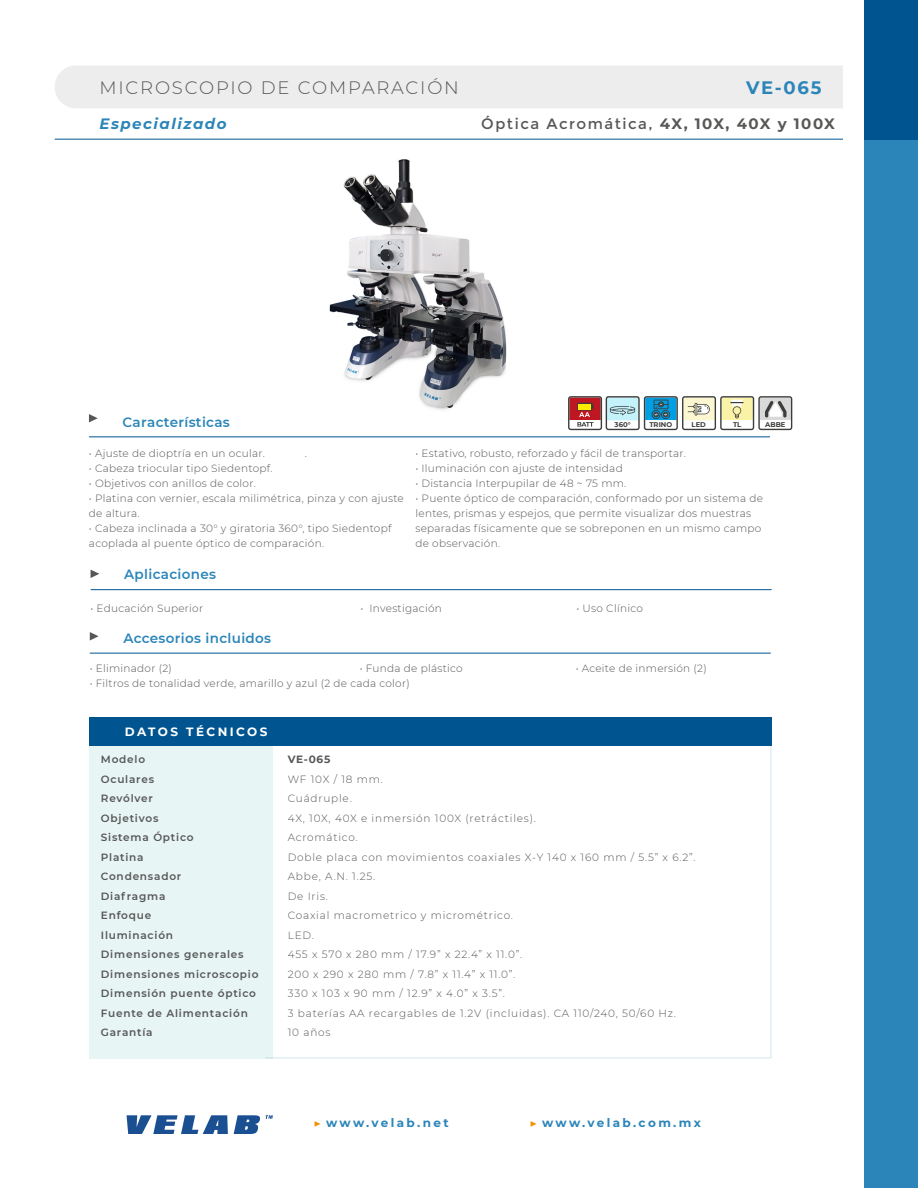
<style>
.page{position:relative;width:918px;height:1188px;background:#fff}
.page>*{position:absolute;margin:0;border:0;box-sizing:border-box;transform-origin:0 0}
.t1{font:300 18px "Montserrat";letter-spacing:.1em;color:#575756}
.t2{font:700 18px "Montserrat";color:#2b85b9}
.t3{font:15px "Montserrat";letter-spacing:.1em;color:#575756}
.t4{font:italic 700 15px "Montserrat";letter-spacing:.1em;color:#2b85b9}
.t5{font:600 13.5px "Montserrat";letter-spacing:.025em;color:#2b85b9}
.t6{font:700 12px "Montserrat";letter-spacing:.185em;color:#2b85b9}
.t7{font:12px "Montserrat";letter-spacing:.075em;color:#2b85b9}
.t8{font:700 12px "Montserrat";letter-spacing:.075em;color:#2b85b9}
.t9{font:700 12px "Montserrat";letter-spacing:.2em;color:#fff}
.t10{font:300 10.5px/15px "Montserrat";letter-spacing:.025em;color:#575756}
.t11{font:300 10.5px "Montserrat";letter-spacing:.075em;color:#575756}
.t12{font:600 10.5px "Montserrat";letter-spacing:.075em;color:#575756}
.t13{font:700 10.5px "Montserrat";color:#575756}
.t14{font:700 6.9px "Montserrat";color:#3d3d3b}
.s1{font-weight:700}
.s2{font-family:"Minion Pro";font-weight:400;color:#f39200}
.s3{font-family:"Minion Pro";color:#f39200}
</style>
<div class="page">
<div style="left:55px;top:65px;width:808px;height:43px;background:#ededed;border-radius:22px"></div>
<hr style="left:55px;top:139px;width:810px;height:1px;background:#00548f">
<div style="left:864px;top:140px;width:54px;height:1048px;background:#2b85b9"></div>
<div style="left:864px;top:0;width:54px;height:140px;background:#00548f"></div>
<div style="left:844px;top:1px;width:20px;height:1186px;background:#fff"></div>
<svg style="left:126px;top:1115px;width:147px;height:19px"></svg>
<svg style="left:568px;top:396px;width:224px;height:34px"></svg>
<div style="left:89px;top:746px;width:183px;height:313px;background:#e7f5f5"></div>
<hr style="left:770px;top:746px;width:2px;height:311px;background:#2b85b9">
<hr style="left:265px;top:1057px;width:507px;height:2px;background:#2b85b9">
<hr style="left:156px;top:745px;width:585px;height:1px;background:#00548f">
<hr style="left:90px;top:653px;width:680px;height:1px;background:#00548f">
<hr style="left:91px;top:589px;width:680px;height:1px;background:#00548f">
<hr style="left:89px;top:436px;width:681px;height:1px;background:#00548f">
<svg style="left:90px;top:632px;width:9px;height:8px"></svg>
<svg style="left:91px;top:570px;width:8px;height:8px"></svg>
<svg style="left:89px;top:414px;width:9px;height:8px"></svg>
<div style="left:89px;top:717px;width:683px;height:28px;background:#00548f"></div>
<img style="left:329px;top:159px;width:178px;height:251px">
<p class="t1" style="left:99px;top:76px;width:361px">MICROSCOPIO DE COMPARACIÓN</p>
<p class="t2" style="left:746px;top:75px;width:77px">VE-065</p>
<p class="t4" style="left:99px;top:113px;width:129px">Especializado</p>
<p class="t3" style="left:481px;top:115px;width:355px">Óptica Acromática, <span class="s1">4X, 10X, 40X y 100X</span></p>
<p class="t5" style="left:123px;top:412px;width:109px">Características</p>
<p class="t10" style="left:89px;top:446px;width:177px">• Ajuste de dioptría en un ocular.</p>
<p class="t10" style="left:305px;top:446px;width:4px">.</p>
<p class="t10" style="left:89px;top:461px;width:185px">• Cabeza triocular tipo Siedentopf.</p>
<p class="t10" style="left:89px;top:476px;width:168px">• Objetivos con anillos de color.</p>
<p class="t10" style="left:89px;top:491px;width:316px">• Platina con vernier, escala milimétrica, pinza y con ajuste de altura.</p>
<p class="t10" style="left:89px;top:521px;width:304px">• Cabeza inclinada a 30° y giratoria 360°, tipo Siedentopf acoplada al puente óptico de comparación.</p>
<p class="t14" style="left:615px;top:419px;width:17px">360°</p>
<p class="t14" style="left:649px;top:419px;width:24px">TRINO</p>
<p class="t14" style="left:692px;top:419px;width:16px">LED</p>
<p class="t14" style="left:733px;top:419px;width:10px">TL</p>
<p class="t14" style="left:765px;top:420px;width:22px">ABBE</p>
<p class="t10" style="left:415px;top:446px;width:272px">• Estativo, robusto, reforzado y fácil de transportar.</p>
<p class="t10" style="left:415px;top:461px;width:209px">• Iluminación con ajuste de intensidad</p>
<p class="t10" style="left:415px;top:476px;width:212px">• Distancia Interpupilar de 48 ~ 75 mm.</p>
<p class="t10" style="left:415px;top:491px;width:349px">• Puente óptico de comparación, conformado por un sistema de lentes, prismas y espejos, que permite visualizar dos muestras separadas físicamente que se sobreponen en un mismo campo de observación.</p>
<p class="t5" style="left:124px;top:565px;width:94px">Aplicaciones</p>
<p class="t10" style="left:90px;top:601px;width:114px">• Educación Superior</p>
<p class="t10" style="left:360px;top:601px;width:83px">• Investigación</p>
<p class="t10" style="left:576px;top:601px;width:68px">• Uso Clínico</p>
<p class="t5" style="left:123px;top:629px;width:149px">Accesorios incluidos</p>
<p class="t10" style="left:90px;top:661px;width:84px">• Eliminador (2)</p>
<p class="t10" style="left:360px;top:661px;width:104px">• Funda de plástico</p>
<p class="t10" style="left:576px;top:661px;width:133px">• Aceite de inmersión (2)</p>
<p class="t10" style="left:90px;top:676px;width:322px">• Filtros de tonalidad verde, amarillo y azul (2 de cada color)</p>
<p class="t9" style="left:125px;top:723px;width:144px">DATOS TÉCNICOS</p>
<p class="t12" style="left:101px;top:752px;width:46px">Modelo</p>
<p class="t12" style="left:101px;top:772px;width:55px">Oculares</p>
<p class="t12" style="left:101px;top:791px;width:54px">Revólver</p>
<p class="t12" style="left:101px;top:811px;width:59px">Objetivos</p>
<p class="t12" style="left:101px;top:830px;width:94px">Sistema Óptico</p>
<p class="t12" style="left:101px;top:850px;width:44px">Platina</p>
<p class="t12" style="left:101px;top:869px;width:82px">Condensador</p>
<p class="t12" style="left:101px;top:889px;width:66px">Diafragma</p>
<p class="t12" style="left:101px;top:908px;width:52px">Enfoque</p>
<p class="t12" style="left:101px;top:928px;width:74px">Iluminación</p>
<p class="t12" style="left:101px;top:947px;width:144px">Dimensiones generales</p>
<p class="t12" style="left:101px;top:967px;width:159px">Dimensiones microscopio</p>
<p class="t12" style="left:101px;top:986px;width:157px">Dimensión puente óptico</p>
<p class="t12" style="left:101px;top:1006px;width:149px">Fuente de Alimentación</p>
<p class="t12" style="left:101px;top:1025px;width:53px">Garantía</p>
<p class="t13" style="left:288px;top:752px;width:44px">VE-065</p>
<p class="t10" style="left:288px;top:771px;width:96px">WF 10X / 18 mm.</p>
<p class="t11" style="left:288px;top:791px;width:66px">Cuádruple.</p>
<p class="t11" style="left:288px;top:811px;width:250px">4X, 10X, 40X e inmersión 100X (retráctiles).</p>
<p class="t11" style="left:288px;top:830px;width:71px">Acromático.</p>
<p class="t11" style="left:288px;top:850px;width:409px">Doble placa con movimientos coaxiales X-Y 140 x 160 mm / 5.5” x 6.2”.</p>
<p class="t10" style="left:288px;top:869px;width:89px">Abbe, A.N. 1.25.</p>
<p class="t10" style="left:288px;top:888px;width:42px">De Iris.</p>
<p class="t11" style="left:288px;top:908px;width:227px">Coaxial macrometrico y micrométrico.</p>
<p class="t10" style="left:288px;top:927px;width:28px">LED.</p>
<p class="t11" style="left:288px;top:947px;width:236px">455 x 570 x 280 mm / 17.9” x 22.4” x 11.0”.</p>
<p class="t11" style="left:288px;top:967px;width:229px">200 x 290 x 280 mm / 7.8” x 11.4” x 11.0”.</p>
<p class="t11" style="left:288px;top:986px;width:219px">330 x 103 x 90 mm / 12.9” x 4.0” x 3.5”.</p>
<p class="t11" style="left:288px;top:1006px;width:390px">3 baterías AA recargables de 1.2V (incluidas). CA 110/240, 50/60 Hz.</p>
<p class="t10" style="left:288px;top:1025px;width:44px">10 años</p>
<p class="t8" style="left:311px;top:1110px;width:119px"><span class="s2">▶</span> www.velab.net</p>
<p class="t7" style="left:527px;top:1111px;width:123px"><span class="s3">▶</span> sales@velab.net</p>
<p class="t6" style="left:314px;top:1114px;width:137px"><span class="s2">▶</span> www.velab.net</p>
<p class="t6" style="left:530px;top:1114px;width:173px"><span class="s2">▶</span> www.velab.com.mx</p>
</div>
